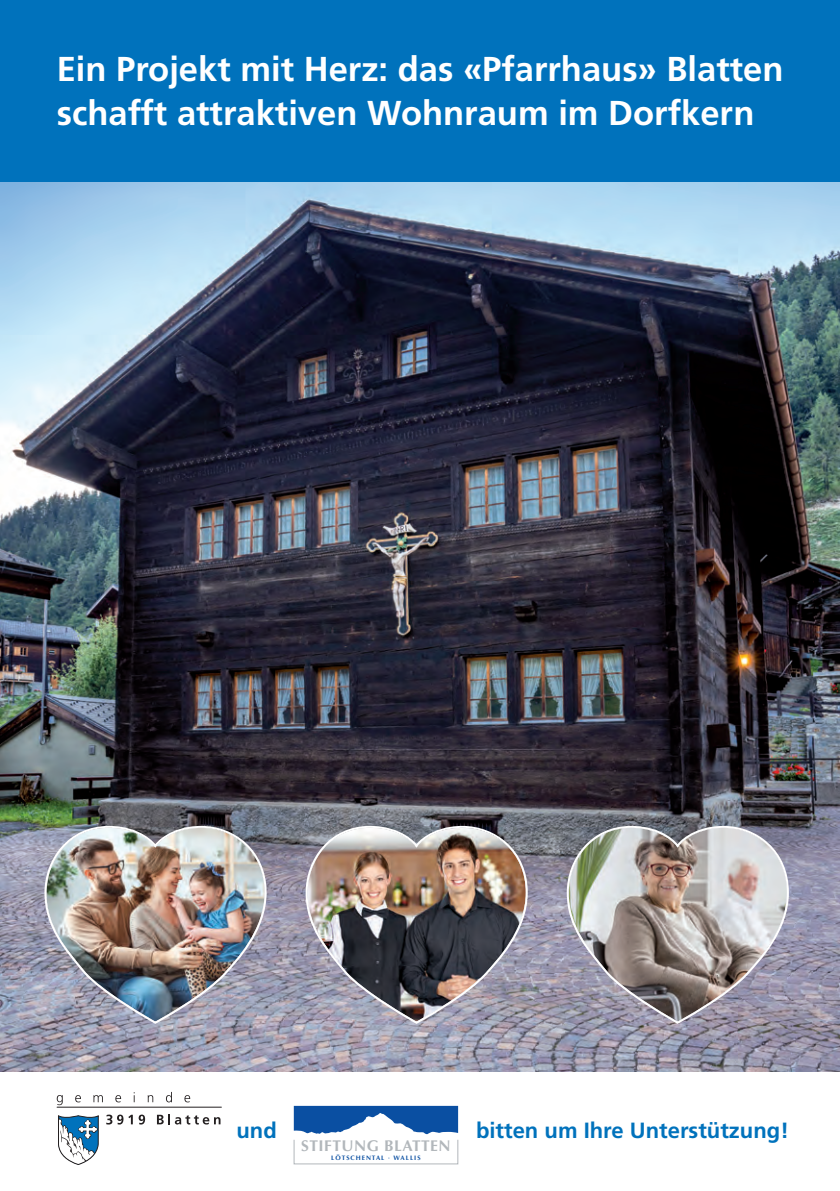
<style>
.page{position:relative;width:840px;height:1191px;background:#fff}
.page>*{position:absolute;margin:0;border:0;box-sizing:border-box;transform-origin:0 0}
.t1{font:700 34.4px/44px "Frutiger";color:#fff}
.t2{font:700 22px "Frutiger";color:#0072bc}
.t3{font:700 15.6px "Optima";letter-spacing:.03em;color:#b2b7bb}
.t4{font:700 6.4px "Optima";letter-spacing:.15em;color:#0a4fa2}
</style>
<div class="page">
<img style="left:0;top:181px;width:839px;height:890px">
<div style="left:0;top:0;width:839px;height:181px;background:#0072bc"></div>
<hr style="left:57px;top:1106px;width:164px;height:1px;background:#231f20">
<svg style="left:57px;top:1095px;width:6px;height:10px"></svg>
<svg style="left:75px;top:1095px;width:6px;height:7px"></svg>
<svg style="left:93px;top:1095px;width:10px;height:7px"></svg>
<svg style="left:115px;top:1095px;width:6px;height:7px"></svg>
<svg style="left:148px;top:1095px;width:5px;height:7px"></svg>
<svg style="left:166px;top:1092px;width:6px;height:10px"></svg>
<svg style="left:184px;top:1095px;width:6px;height:7px"></svg>
<svg style="left:106px;top:1114px;width:39px;height:10px"></svg>
<svg style="left:157px;top:1114px;width:63px;height:10px"></svg>
<svg style="left:58px;top:1115px;width:41px;height:49px"></svg>
<div style="left:293px;top:1139px;width:165px;height:25px;border:1px solid #b2b7bb"></div>
<svg style="left:293px;top:1105px;width:165px;height:29px"></svg>
<img style="left:44px;top:826px;width:222px;height:197px">
<img style="left:305px;top:826px;width:222px;height:197px">
<img style="left:566px;top:826px;width:222px;height:197px">
<p class="t1" style="left:57px;top:49px;width:728px">Ein Projekt mit Herz: das «Pfarrhaus» Blatten schafft attraktiven Wohnraum im Dorfkern</p>
<p class="t2" style="left:236px;top:1121px;width:42px">und</p>
<p class="t2" style="left:475px;top:1121px;width:314px">bitten um Ihre Unterstützung!</p>
<p class="t3" style="left:301px;top:1136px;width:151px">STIFTUNG BLATTEN</p>
<p class="t4" style="left:331px;top:1153px;width:91px">LÖTSCHENTAL · WALLIS</p>
</div>
